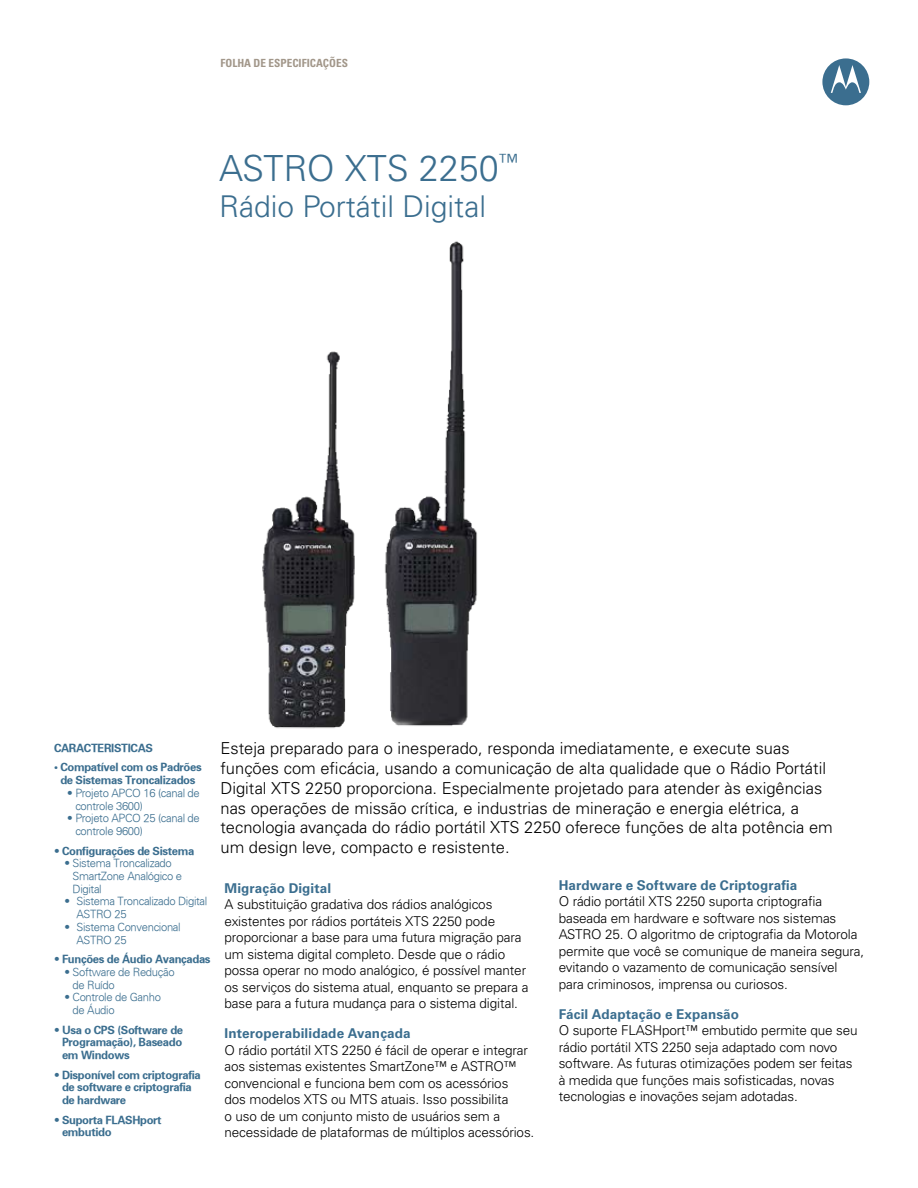
<style>
.page{position:relative;width:918px;height:1188px;background:#fff}
.page>*{position:absolute;margin:0;border:0;box-sizing:border-box;transform-origin:0 0}
.t1{font:300 36px "Univers";color:#3b6e8f}
.t2{font:300 30px "Univers";color:#3b6e8f}
.t3{font:300 16.5px/19.8px "Univers";color:#000}
.t4{font:300 13.5px/16.5px "Univers";letter-spacing:-.01em;color:#000}
.t5{font:700 13.5px "Univers";letter-spacing:.01em;color:#3b6e8f}
.t6{font:700 11.25px/12.8px "Univers";letter-spacing:-.03em;color:#3b6e8f}
.t7{font:300 11.25px/12.8px "Univers";letter-spacing:-.03em;color:#3b6e8f}
.t8{font:700 condensed 11.25px "Univers";color:#a2978a}
.s1{font-weight:300}
</style>
<div class="page">
<svg style="left:822px;top:58px;width:47px;height:47px"></svg>
<img style="left:385px;top:241px;width:92px;height:485px">
<img style="left:262px;top:351px;width:93px;height:378px">
<p class="t8" style="left:220px;top:56px;width:129px">FOLHA DE ESPECIFICAÇÕES</p>
<h1 class="t1" style="left:219px;top:147px;width:301px">ASTRO XTS 2250<sup>™</sup></h1>
<h2 class="t2" style="left:219px;top:188px;width:269px">Rádio Portátil Digital</h2>
<p class="t6" style="left:54px;top:741px;width:101px">caracteristicas</p>
<p class="t6" style="left:54px;top:761px;width:149px;text-align:center">• Compatível com os Padrões de Sistemas Troncalizados</p>
<p class="t7" style="left:75px;top:786px;width:126px;text-indent:-8px">• Projeto APCO 16 (canal de controle 3600)</p>
<p class="t7" style="left:75px;top:812px;width:126px;text-indent:-8px">• Projeto APCO 25 (canal de controle 9600)</p>
<p class="t6" style="left:54px;top:844px;width:142px"><span class="s1">•</span> Configurações de Sistema</p>
<p class="t7" style="left:73px;top:857px;width:111px;text-indent:-8px">• Sistema Troncalizado<br>SmartZone Analógico e<br>Digital</p>
<p class="t7" style="left:77px;top:895px;width:132px;text-indent:-12px">• Sistema Troncalizado Digital<br>ASTRO 25</p>
<p class="t7" style="left:77px;top:921px;width:106px;text-indent:-12px">• Sistema Convencional<br>ASTRO 25</p>
<p class="t6" style="left:54px;top:953px;width:158px"><span class="s1">•</span> Funções de Áudio Avançadas</p>
<p class="t7" style="left:73px;top:966px;width:104px;text-indent:-8px">• Software de Redução de Ruído</p>
<p class="t7" style="left:73px;top:991px;width:90px;text-indent:-8px">• Controle de Ganho de Áudio</p>
<p class="t6" style="left:62px;top:1023px;width:123px;text-align:justify;text-indent:-8px"><span class="s1">•</span> Usa o CPS (Software de Programação), Baseado em Windows</p>
<p class="t6" style="left:62px;top:1068px;width:140px;text-indent:-8px"><span class="s1">•</span> Disponível com criptografia de software e criptografia de hardware</p>
<p class="t6" style="left:62px;top:1113px;width:101px;text-indent:-8px"><span class="s1">•</span> Suporta FLASHport embutido</p>
<p class="t3" style="left:220px;top:738px;width:614px">Esteja preparado para o inesperado, responda imediatamente, e execute suas funções com eficácia, usando a comunicação de alta qualidade que o Rádio Portátil Digital XTS 2250 proporciona. Especialmente projetado para atender às exigências nas operações de missão crítica, e industrias de mineração e energia elétrica, a tecnologia avançada do rádio portátil XTS 2250 oferece funções de alta potência em um design leve, compacto e resistente.</p>
<p class="t5" style="left:225px;top:880px;width:108px">Migração Digital</p>
<p class="t4" style="left:225px;top:896px;width:306px">A substituição gradativa dos rádios analógicos existentes por rádios portáteis XTS 2250 pode proporcionar a base para uma futura migração para um sistema digital completo. Desde que o rádio possa operar no modo analógico, é possível manter os serviços do sistema atual, enquanto se prepara a base para a futura mudança para o sistema digital.</p>
<p class="t5" style="left:225px;top:1026px;width:188px">Interoperabilidade Avançada</p>
<p class="t4" style="left:225px;top:1042px;width:311px">O rádio portátil XTS 2250 é fácil de operar e integrar aos sistemas existentes SmartZone™ e ASTRO™ convencional e funciona bem com os acessórios<br>dos modelos XTS ou MTS atuais. Isso possibilita<br>o uso de um conjunto misto de usuários sem a necessidade de plataformas de múltiplos acessórios.</p>
<p class="t5" style="left:559px;top:877px;width:240px">Hardware e Software de Criptografia</p>
<p class="t4" style="left:559px;top:893px;width:307px">O rádio portátil XTS 2250 suporta criptografia baseada em hardware e software nos sistemas ASTRO 25. O algoritmo de criptografia da Motorola permite que você se comunique de maneira segura, evitando o vazamento de comunicação sensível para criminosos, imprensa ou curiosos.</p>
<p class="t5" style="left:559px;top:1006px;width:182px">Fácil Adaptação e Expansão</p>
<p class="t4" style="left:559px;top:1022px;width:301px">O suporte FLASHport™ embutido permite que seu rádio portátil XTS 2250 seja adaptado com novo software. As futuras otimizações podem ser feitas à medida que funções mais sofisticadas, novas tecnologias e inovações sejam adotadas.</p>
</div>
